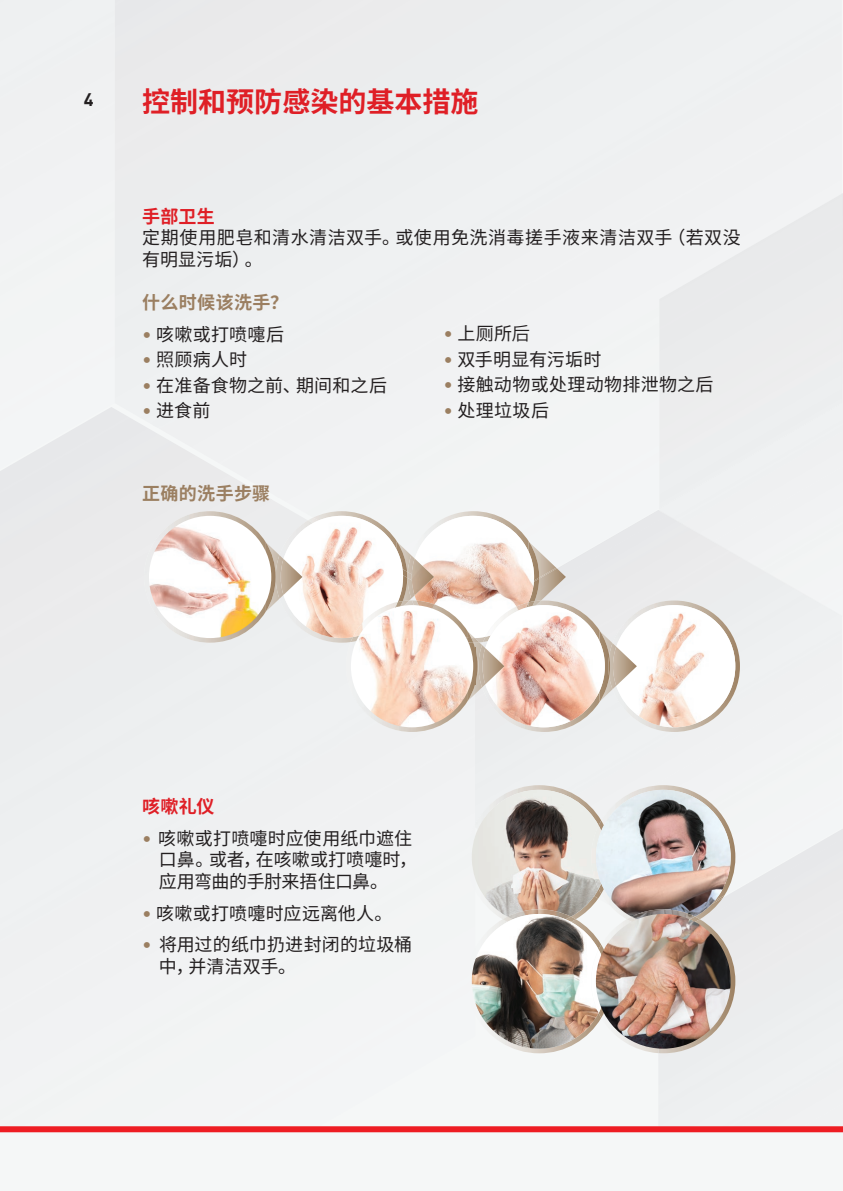
<style>
.page{position:relative;width:843px;height:1191px;background:#fff}
.page>*{position:absolute;margin:0;border:0;box-sizing:border-box;transform-origin:0 0}
.t1{font:700 28px "Source Han Sans CN";color:#df1f26}
.t2{font:18px/21.6px "Source Han Sans CN";letter-spacing:.01em;color:#231f20}
.t3{font:700 18px "Source Han Sans CN";letter-spacing:.02em;color:#9b7f61}
.t4{font:700 18px "Source Han Sans CN";letter-spacing:.015em;color:#df1f26}
.t5{font:700 18px "DIN Pro";color:#231f20}
.s1{font-family:"DIN Pro";color:#9b7f61}
.s2{font-family:"Koz Go Pr 6 N"}
</style>
<div class="page">
<div style="left:0;top:0;width:842px;height:1191px;background:#f5f7f7"></div>
<img style="left:475px;top:558px;width:265px;height:347px">
<div style="left:659px;top:527px;width:107px;height:89px;background:#ebeced"></div>
<img style="left:658px;top:828px;width:184px;height:232px">
<svg style="left:475px;top:694px;width:1px;height:91px"></svg>
<img style="left:841px;top:194px;width:1px;height:209px">
<img style="left:510px;top:283px;width:176px;height:285px">
<img style="left:276px;top:496px;width:235px;height:46px">
<div style="left:659px;top:195px;width:182px;height:313px;background:#edeeef"></div>
<div style="left:0;top:1126px;width:842px;height:6px;background:#ee1d23"></div>
<img style="left:539px;top:568px;width:26px;height:32px">
<img style="left:539px;top:542px;width:17px;height:35px">
<img style="left:411px;top:511px;width:118px;height:47px">
<img style="left:528px;top:541px;width:11px;height:59px">
<img style="left:429px;top:516px;width:43px;height:17px">
<img style="left:407px;top:580px;width:4px;height:15px">
<img style="left:407px;top:555px;width:7px;height:14px">
<img style="left:411px;top:558px;width:3px;height:37px">
<img style="left:279px;top:599px;width:67px;height:43px">
<img style="left:279px;top:520px;width:4px;height:35px">
<img style="left:313px;top:511px;width:84px;height:5px">
<svg style="left:403px;top:569px;width:8px;height:11px"></svg>
<img style="left:403px;top:575px;width:4px;height:20px">
<img style="left:403px;top:541px;width:4px;height:31px">
<img style="left:283px;top:516px;width:120px;height:122px">
<img style="left:275px;top:542px;width:4px;height:70px">
<img style="left:275px;top:555px;width:8px;height:44px">
<img style="left:280px;top:559px;width:22px;height:36px">
<img style="left:144px;top:511px;width:121px;height:131px">
<img style="left:260px;top:541px;width:15px;height:71px">
<img style="left:149px;top:516px;width:122px;height:122px;border-radius:61px">
<img style="left:612px;top:600px;width:127px;height:132px">
<img style="left:616px;top:605px;width:57px;height:86px">
<img style="left:609px;top:631px;width:3px;height:70px">
<img style="left:609px;top:643px;width:7px;height:46px">
<img style="left:612px;top:646px;width:24px;height:40px">
<img style="left:481px;top:600px;width:118px;height:132px">
<img style="left:483px;top:602px;width:2px;height:29px">
<svg style="left:528px;top:600px;width:12px;height:5px"></svg>
<img style="left:485px;top:602px;width:43px;height:3px">
<img style="left:599px;top:631px;width:10px;height:70px">
<svg style="left:608px;top:655px;width:1px;height:22px"></svg>
<img style="left:485px;top:605px;width:58px;height:121px">
<img style="left:475px;top:642px;width:6px;height:52px">
<img style="left:478px;top:645px;width:7px;height:42px">
<img style="left:482px;top:648px;width:22px;height:36px">
<img style="left:346px;top:600px;width:121px;height:132px">
<img style="left:416px;top:600px;width:51px;height:38px">
<img style="left:350px;top:604px;width:8px;height:38px">
<svg style="left:396px;top:595px;width:20px;height:12px"></svg>
<img style="left:352px;top:602px;width:45px;height:35px">
<img style="left:476px;top:647px;width:1px;height:37px">
<img style="left:475px;top:647px;width:1px;height:37px">
<img style="left:462px;top:642px;width:13px;height:59px">
<svg style="left:467px;top:631px;width:18px;height:11px"></svg>
<img style="left:351px;top:605px;width:122px;height:122px;border-radius:61px">
<img style="left:570px;top:896px;width:28px;height:23px">
<svg style="left:593px;top:889px;width:8px;height:9px"></svg>
<img style="left:475px;top:856px;width:32px;height:58px">
<img style="left:475px;top:785px;width:126px;height:44px">
<img style="left:472px;top:856px;width:4px;height:34px">
<img style="left:472px;top:790px;width:67px;height:66px">
<img style="left:601px;top:785px;width:134px;height:116px">
<img style="left:694px;top:897px;width:28px;height:22px">
<img style="left:601px;top:889px;width:30px;height:28px">
<img style="left:598px;top:856px;width:5px;height:37px">
<img style="left:591px;top:825px;width:10px;height:64px">
<img style="left:595px;top:790px;width:68px;height:66px">
<img style="left:482px;top:920px;width:176px;height:133px">
<img style="left:570px;top:919px;width:31px;height:30px">
<img style="left:539px;top:916px;width:36px;height:6px">
<img style="left:507px;top:909px;width:63px;height:10px">
<img style="left:471px;top:914px;width:68px;height:104px">
<img style="left:658px;top:919px;width:77px;height:134px">
<img style="left:626px;top:917px;width:4px;height:7px">
<img style="left:694px;top:916px;width:5px;height:8px">
<img style="left:631px;top:909px;width:63px;height:12px">
<img style="left:598px;top:944px;width:8px;height:74px">
<img style="left:591px;top:949px;width:12px;height:64px">
<img style="left:595px;top:914px;width:135px;height:134px;border-radius:67px">
<p class="t5" style="left:84px;top:87px;width:11px">4</p>
<h1 class="t1" style="left:142px;top:86px;width:337px">控制和预防感染的基本措施</h1>
<p class="t4" style="left:142px;top:206px;width:74px">手部卫生</p>
<p class="t2" style="left:142px;top:227px;width:599px">定期使用肥皂和清水清洁双手。或使用免洗消毒搓手液来清洁双手（若双没有明显污垢）。</p>
<p class="t3" style="left:142px;top:292px;width:147px">什么时候该洗手？</p>
<p class="t2" style="left:142px;top:323px;width:143px"><span class="s1">•</span> 咳嗽或打喷嚏后</p>
<p class="t2" style="left:142px;top:349px;width:106px"><span class="s1">•</span> <span class="s2">照</span>顾病人时</p>
<p class="t2" style="left:142px;top:375px;width:246px"><span class="s1">•</span> 在准备食物之前、期间和之后</p>
<p class="t2" style="left:142px;top:400px;width:70px"><span class="s1">•</span> 进食前</p>
<p class="t2" style="left:443px;top:323px;width:88px"><span class="s1">•</span> 上厕所<span class="s2">后</span></p>
<p class="t2" style="left:443px;top:349px;width:159px"><span class="s1">•</span> 双手明显有污垢时</p>
<p class="t2" style="left:443px;top:374px;width:272px"><span class="s1">•</span> 接触动物或处理动物排泄物之后</p>
<p class="t2" style="left:443px;top:400px;width:107px"><span class="s1">•</span> 处理垃圾后</p>
<p class="t3" style="left:142px;top:484px;width:129px">正确的洗手步骤</p>
<p class="t4" style="left:142px;top:796px;width:74px">咳嗽礼仪</p>
<p class="t2" style="left:159px;top:827px;width:259px;text-indent:-17px"><span class="s1">•</span> 咳嗽或打喷嚏时应使用纸巾遮住口鼻。或者，在咳嗽或打喷嚏时，应用弯曲的手肘来捂住口鼻。</p>
<p class="t2" style="left:142px;top:902px;width:252px"><span class="s1">•</span> 咳嗽或打喷嚏时应远离他人。</p>
<p class="t2" style="left:159px;top:934px;width:255px;text-indent:-17px"><span class="s1">•</span> 将用过的纸巾扔进封闭的垃圾桶中，并清洁双手。</p>
</div>
